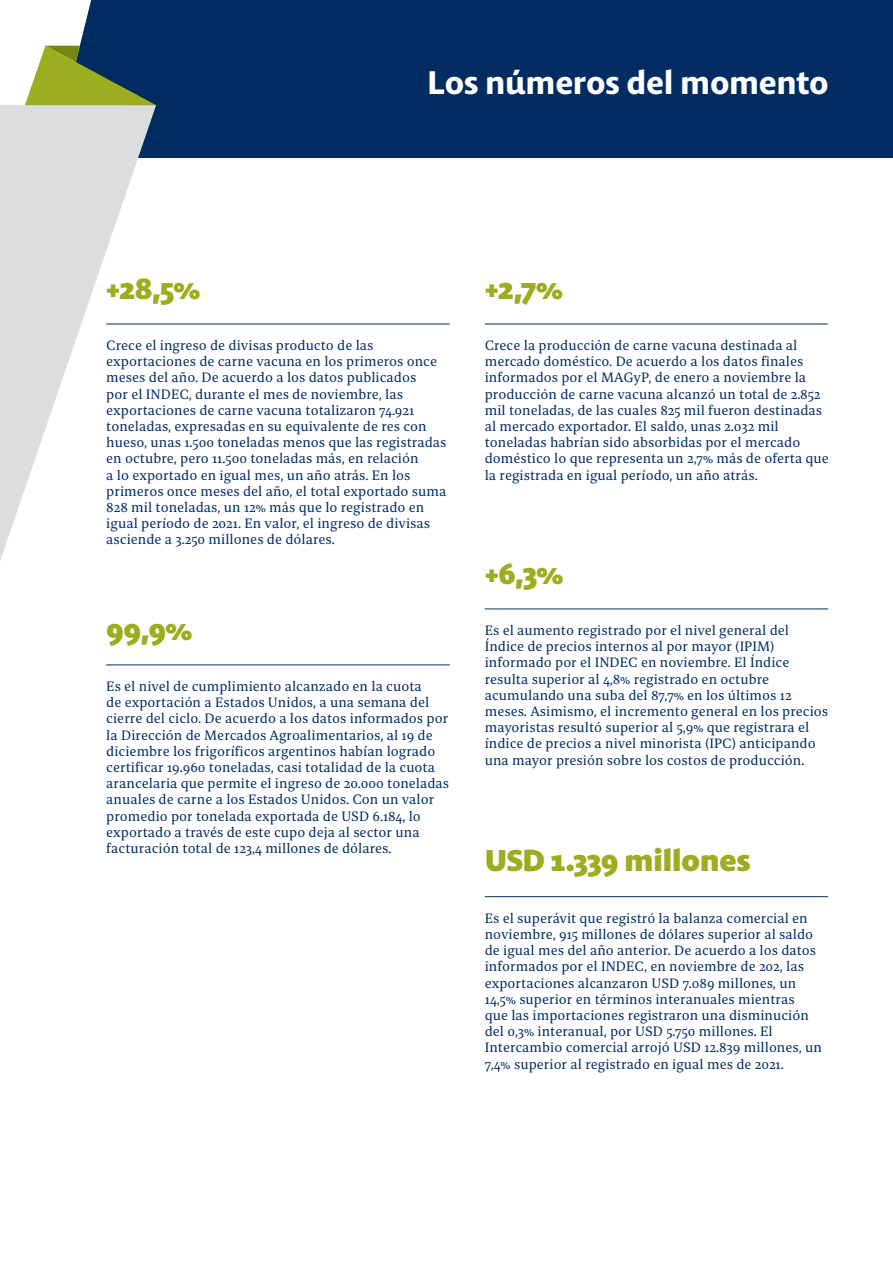
<style>
.page{position:relative;width:893px;height:1263px;background:#fff}
.page>*{position:absolute;margin:0;border:0;box-sizing:border-box;transform-origin:0 0}
.t1{font:700 32.4px "Bespoke Sans";letter-spacing:-.03em;color:#fff}
.t2{font:800 30px "Bespoke Sans";letter-spacing:-.025em;color:#9dad20}
.t3{font:13.5px/16.2px "Bespoke Serif";color:#002c62}
</style>
<div class="page">
<div style="left:0;top:0;width:893px;height:157px;background:#002c62"></div>
<svg style="left:0;top:370px;width:66px;height:191px;fill:#dcdddf"></svg>
<svg style="left:0;top:0;width:156px;height:370px"></svg>
<hr style="left:106px;top:324px;width:344px;height:1px;background:#002c62">
<hr style="left:106px;top:664px;width:344px;height:1px;background:#002c62">
<hr style="left:485px;top:324px;width:343px;height:1px;background:#002c62">
<hr style="left:485px;top:608px;width:343px;height:1px;background:#002c62">
<hr style="left:485px;top:896px;width:343px;height:1px;background:#002c62">
<p class="t2" style="left:106px;top:269px;width:96px">+28,5%</p>
<p class="t1" style="left:427px;top:63px;width:403px">Los números del momento</p>
<p class="t2" style="left:485px;top:269px;width:80px">+2,7%</p>
<p class="t3" style="left:106px;top:337px;width:342px">Crece el ingreso de divisas producto de las exportaciones de carne vacuna en los primeros once meses del año. De acuerdo a los datos publicados<br>por el INDEC, durante el mes de noviembre, las exportaciones de carne vacuna totalizaron 74.921 toneladas, expresadas en su equivalente de res con hueso, unas 1.500 toneladas menos que las registradas en octubre, pero 11.500 toneladas más, en relación<br>a lo exportado en igual mes, un año atrás. En los primeros once meses del año, el total exportado suma 828 mil toneladas, un 12% más que lo registrado en igual período de 2021. En valor, el ingreso de divisas asciende a 3.250 millones de dólares.</p>
<p class="t2" style="left:106px;top:610px;width:88px">99,9%</p>
<p class="t3" style="left:106px;top:678px;width:344px">Es el nivel de cumplimiento alcanzado en la cuota<br>de exportación a Estados Unidos, a una semana del cierre del ciclo. De acuerdo a los datos informados por la Dirección de Mercados Agroalimentarios, al 19 de diciembre los frigoríficos argentinos habían logrado certificar 19.960 toneladas, casi totalidad de la cuota arancelaria que permite el ingreso de 20.000 toneladas anuales de carne a los Estados Unidos. Con un valor promedio por tonelada exportada de USD 6.184, lo exportado a través de este cupo deja al sector una facturación total de 123,4 millones de dólares.</p>
<p class="t3" style="left:485px;top:337px;width:346px">Crece la producción de carne vacuna destinada al mercado doméstico. De acuerdo a los datos finales informados por el MAGyP, de enero a noviembre la producción de carne vacuna alcanzó un total de 2.852 mil toneladas, de las cuales 825 mil fueron destinadas al mercado exportador. El saldo, unas 2.032 mil toneladas habrían sido absorbidas por el mercado doméstico lo que representa un 2,7% más de oferta que la registrada en igual período, un año atrás.</p>
<p class="t2" style="left:485px;top:554px;width:80px">+6,3%</p>
<p class="t3" style="left:485px;top:622px;width:345px">Es el aumento registrado por el nivel general del Índice de precios internos al por mayor (IPIM) informado por el INDEC en noviembre. El Índice resulta superior al 4,8% registrado en octubre acumulando una suba del 87,7% en los últimos 12 meses. Asimismo, el incremento general en los precios mayoristas resultó superior al 5,9% que registrara el índice de precios a nivel minorista (IPC) anticipando una mayor presión sobre los costos de producción.</p>
<p class="t2" style="left:485px;top:842px;width:268px">USD 1.339 millones</p>
<p class="t3" style="left:485px;top:910px;width:339px">Es el superávit que registró la balanza comercial en noviembre, 915 millones de dólares superior al saldo de igual mes del año anterior. De acuerdo a los datos informados por el INDEC, en noviembre de 202, las exportaciones alcanzaron USD 7.089 millones, un 14,5% superior en términos interanuales mientras<br>que las importaciones registraron una disminución del 0,3% interanual, por USD 5.750 millones. El Intercambio comercial arrojó USD 12.839 millones, un 7,4% superior al registrado en igual mes de 2021.</p>
</div>
